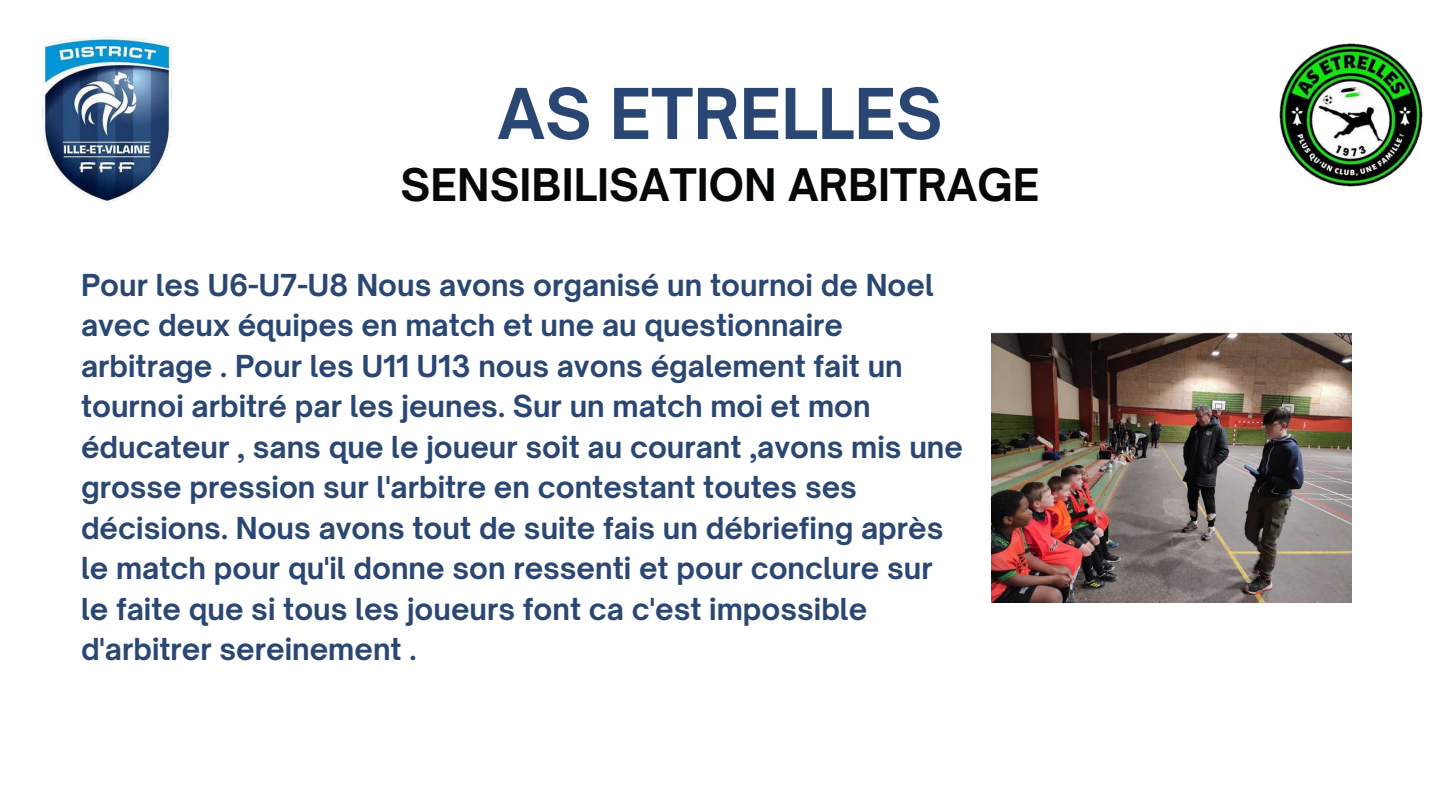
<style>
.page{position:relative;width:1440px;height:810px;background:#fff}
.page>*{position:absolute;margin:0;border:0;box-sizing:border-box;transform-origin:0 0}
.t1{font:700 67px "Open Sauce One";color:#2a4773}
.t2{font:700 43px "Open Sauce One";color:#050905}
.t3{font:700 29px/40.5px "Open Sauce One";color:#2a4773}
</style>
<div class="page">
<img style="left:42px;top:36px;width:130px;height:167px">
<img style="left:1279px;top:43px;width:144px;height:144px">
<img style="left:992px;top:332px;width:359px;height:270px">
<h1 class="t1" style="left:497px;top:72px;width:447px">AS ETRELLES</h1>
<h2 class="t2" style="left:401px;top:158px;width:640px">SENSIBILISATION ARBITRAGE</h2>
<p class="t3" style="left:81px;top:264px;width:884px">Pour les U6-U7-U8 Nous avons organisé un tournoi de Noel avec deux équipes en match et une au questionnaire arbitrage . Pour les U11 U13 nous avons également fait un tournoi arbitré par les jeunes. Sur un match moi et mon éducateur , sans que le joueur soit au courant ,avons mis une grosse pression sur l'arbitre en contestant toutes ses décisions. Nous avons tout de suite fais un débriefing après le match pour qu'il donne son ressenti et pour conclure sur le faite que si tous les joueurs font ca c'est impossible d'arbitrer sereinement .</p>
</div>
